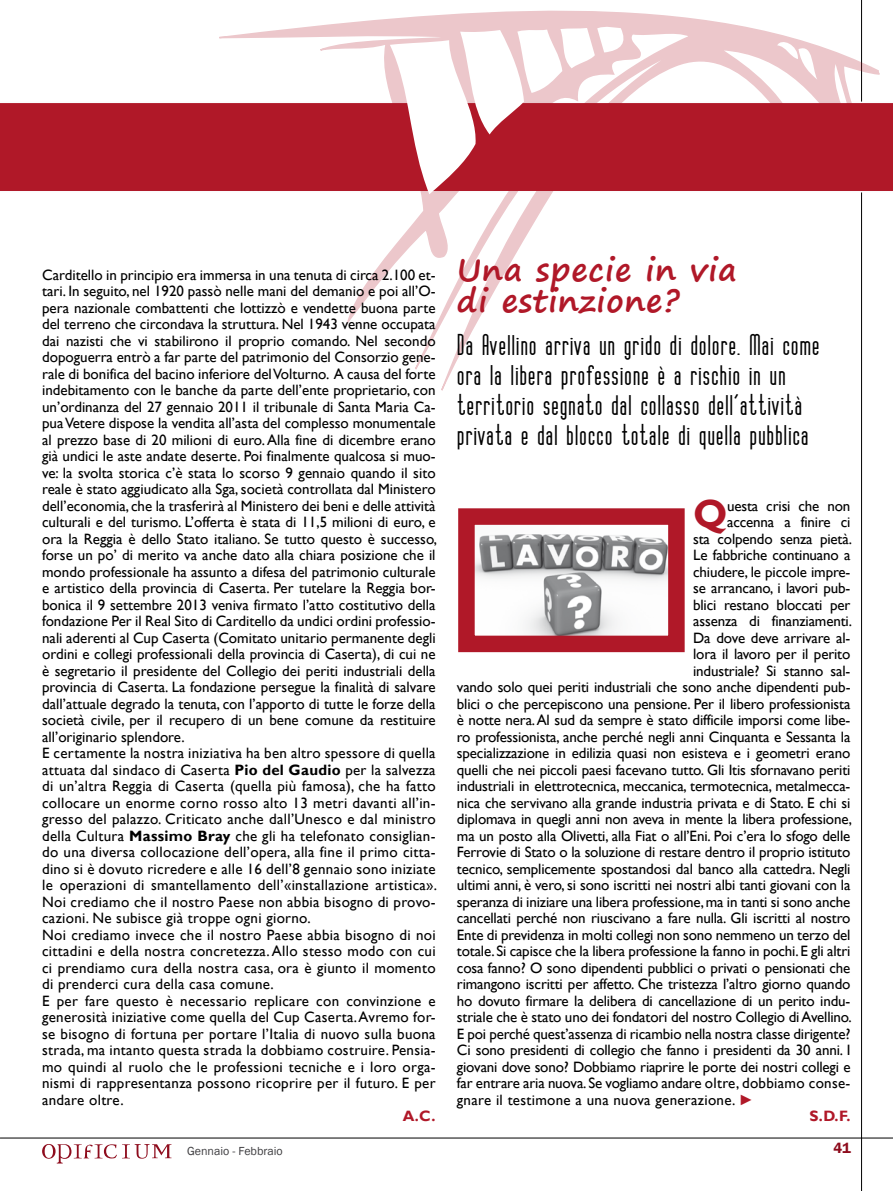
<style>
.page{position:relative;width:893px;height:1191px;background:#fff}
.page>*{position:absolute;margin:0;border:0;box-sizing:border-box;transform-origin:0 0}
.t1{font:700 39.15px "Gill Sans";color:#b01828}
.t2{font:700 31.5px/31.5px "Segoe Print";letter-spacing:.025em;color:#b01828}
.t3{font:700 25.5px/30px "Vertigo FLF";letter-spacing:.025em;color:#000}
.t4{font:15px/16.5px "Gill Sans";color:#000}
.t5{font:15px "Gill Sans";letter-spacing:.02em;color:#000}
.t6{font:700 15px "Gill Sans";color:#b01828}
.t7{font:600 15px "Franklin Gothic";color:#8e0c1d}
.t8{font:12px "Franklin Gothic";color:#3e3d40}
.s1{font-weight:700}
.s2{font-family:"Franklin Gothic";font-weight:800;color:#b01828}
</style>
<div class="page">
<hr style="left:861px;top:0;width:1px;height:1191px;background:#000">
<hr style="left:0;top:1137px;width:893px;height:1px;background:#000">
<svg style="left:42px;top:1144px;width:129px;height:19px"></svg>
<div style="left:0;top:103px;width:893px;height:88px;background:#b01828"></div>
<svg style="left:217px;top:0;width:664px;height:425px"></svg>
<svg style="left:777px;top:37px;width:40px;height:43px"></svg>
<svg style="left:390px;top:25px;width:238px;height:169px"></svg>
<img style="left:475px;top:534px;width:193px;height:101px">
<div style="left:458px;top:508px;width:227px;height:144px;border:16px solid #b01828"></div>
<p class="t4" style="left:42px;top:266px;width:397px">Carditello in principio era immersa in una tenuta di circa 2.100 et&shy;tari. In seguito, nel 1920 passò nelle mani del demanio e poi all’O&shy;pera nazionale combattenti che lottizzò e vendette buona parte del terreno che circondava la struttura. Nel 1943 venne occupata dai nazisti che vi stabilirono il proprio comando. Nel secondo dopoguerra entrò a far parte del patrimonio del Consorzio gene&shy;rale di bonifica del bacino inferiore del Volturno. A causa del forte indebitamento con le banche da parte dell’ente proprietario, con un’ordinanza del 27 gennaio 2011 il tribunale di Santa Maria Ca&shy;pua Vetere dispose la vendita all’asta del complesso monumentale al prezzo base di 20 milioni di euro. Alla fine di dicembre erano già undici le aste andate deserte. Poi finalmente qualcosa si muo&shy;ve: la svolta storica c’è stata lo scorso 9 gennaio quando il sito reale è stato aggiudicato alla Sga, società controllata dal Ministero dell’economia, che la trasferirà al Ministero dei beni e delle attività culturali e del turismo. L’offerta è stata di 11,5 milioni di euro, e ora la Reggia è dello Stato italiano. Se tutto questo è successo, forse un po’ di merito va anche dato alla chiara posizione che il mondo professionale ha assunto a difesa del patrimonio culturale e artistico della provincia di Caserta. Per tutelare la Reggia bor&shy;bonica il 9 settembre 2013 veniva firmato l’atto costitutivo della fondazione Per il Real Sito di Carditello da undici ordini professio&shy;nali aderenti al Cup Caserta (Comitato unitario permanente degli ordini e collegi professionali della provincia di Caserta), di cui ne è segretario il presidente del Collegio dei periti industriali della provincia di Caserta. La fondazione persegue la finalità di salvare dall’attuale degrado la tenuta, con l’apporto di tutte le forze della società civile, per il recupero di un bene comune da restituire all’originario splendore.<br>E certamente la nostra iniziativa ha ben altro spessore di quella attuata dal sindaco di Caserta <span class="s1">Pio del Gaudio</span> per la salvezza di un’altra Reggia di Caserta (quella più famosa), che ha fatto collocare un enorme corno rosso alto 13 metri davanti all’in&shy;gresso del palazzo. Criticato anche dall’Unesco e dal ministro della Cultura <span class="s1">Massimo Bray</span> che gli ha telefonato consiglian&shy;do una diversa collocazione dell’opera, alla fine il primo citta&shy;dino si è dovuto ricredere e alle 16 dell’8 gennaio sono iniziate le operazioni di smantellamento dell’«installazione artistica».<br>Noi crediamo che il nostro Paese non abbia bisogno di provo&shy;cazioni. Ne subisce già troppe ogni giorno.<br>Noi crediamo invece che il nostro Paese abbia bisogno di noi cittadini e della nostra concretezza. Allo stesso modo con cui ci prendiamo cura della nostra casa, ora è giunto il momento di prenderci cura della casa comune.<br>E per fare questo è necessario replicare con convinzione e generosità iniziative come quella del Cup Caserta. Avremo for&shy;se bisogno di fortuna per portare l’Italia di nuovo sulla buona strada, ma intanto questa strada la dobbiamo costruire. Pensia&shy;mo quindi al ruolo che le professioni tecniche e i loro orga&shy;nismi di rappresentanza possono ricoprire per il futuro. E per andare oltre.</p>
<p class="t6" style="left:403px;top:1107px;width:34px">A.C.</p>
<h2 class="t2" style="left:457px;top:253px;width:281px">Una specie in via di estinzione?</h2>
<h3 class="t3" style="left:457px;top:329px;width:364px">Da Avellino arriva un grido di dolore. Mai come ora la libera professione è a rischio in un territorio segnato dal collasso dell’attività privata e dal blocco totale di quella pubblica</h3>
<h1 class="t1" style="left:693px;top:490px;width:36px">Q</h1>
<p class="t4" style="left:727px;top:497px;width:125px">uesta crisi che non</p>
<p class="t4" style="left:727px;top:514px;width:125px">accenna a finire ci</p>
<p class="t4" style="left:693px;top:530px;width:160px">sta colpendo senza pietà.</p>
<p class="t4" style="left:693px;top:547px;width:159px">Le fabbriche continuano a</p>
<p class="t4" style="left:693px;top:563px;width:159px">chiudere, le piccole impre-</p>
<p class="t4" style="left:693px;top:580px;width:159px">se arrancano, i lavori pub-</p>
<p class="t4" style="left:693px;top:596px;width:159px">blici restano bloccati per</p>
<p class="t4" style="left:693px;top:613px;width:160px">assenza di finanziamenti.</p>
<p class="t4" style="left:693px;top:629px;width:159px">Da dove deve arrivare al-</p>
<p class="t4" style="left:693px;top:646px;width:159px">lora il lavoro per il perito</p>
<p class="t4" style="left:693px;top:662px;width:159px">industriale? Si stanno sal-</p>
<p class="t4" style="left:457px;top:679px;width:395px">vando solo quei periti industriali che sono anche dipendenti pub-</p>
<p class="t4" style="left:457px;top:695px;width:395px">blici o che percepiscono una pensione. Per il libero professionista</p>
<p class="t4" style="left:457px;top:712px;width:395px">è notte nera. Al sud da sempre è stato difficile imporsi come libe-</p>
<p class="t4" style="left:457px;top:728px;width:395px">ro professionista, anche perché negli anni Cinquanta e Sessanta la</p>
<p class="t4" style="left:457px;top:745px;width:395px">specializzazione in edilizia quasi non esisteva e i geometri erano</p>
<p class="t4" style="left:457px;top:761px;width:395px">quelli che nei piccoli paesi facevano tutto. Gli Itis sfornavano periti</p>
<p class="t4" style="left:457px;top:778px;width:395px">industriali in elettrotecnica, meccanica, termotecnica, metalmecca-</p>
<p class="t4" style="left:457px;top:794px;width:395px">nica che servivano alla grande industria privata e di Stato. E chi si</p>
<p class="t4" style="left:457px;top:811px;width:397px">diplomava in quegli anni non aveva in mente la libera professione,</p>
<p class="t4" style="left:457px;top:827px;width:395px">ma un posto alla Olivetti, alla Fiat o all’Eni. Poi c’era lo sfogo delle</p>
<p class="t4" style="left:457px;top:844px;width:395px">Ferrovie di Stato o la soluzione di restare dentro il proprio istituto</p>
<p class="t4" style="left:457px;top:860px;width:395px">tecnico, semplicemente spostandosi dal banco alla cattedra. Negli</p>
<p class="t4" style="left:457px;top:877px;width:395px">ultimi anni, è vero, si sono iscritti nei nostri albi tanti giovani con la</p>
<p class="t4" style="left:457px;top:893px;width:395px">speranza di iniziare una libera professione, ma in tanti si sono anche</p>
<p class="t4" style="left:457px;top:910px;width:395px">cancellati perché non riuscivano a fare nulla. Gli iscritti al nostro</p>
<p class="t4" style="left:457px;top:926px;width:395px">Ente di previdenza in molti collegi non sono nemmeno un terzo del</p>
<p class="t4" style="left:457px;top:943px;width:395px">totale. Si capisce che la libera professione la fanno in pochi. E gli altri</p>
<p class="t4" style="left:457px;top:959px;width:395px">cosa fanno? O sono dipendenti pubblici o privati o pensionati che</p>
<p class="t4" style="left:457px;top:976px;width:395px">rimangono iscritti per affetto. Che tristezza l’altro giorno quando</p>
<p class="t4" style="left:457px;top:992px;width:395px">ho dovuto firmare la delibera di cancellazione di un perito indu-</p>
<p class="t4" style="left:457px;top:1009px;width:396px">striale che è stato uno dei fondatori del nostro Collegio di Avellino.</p>
<p class="t4" style="left:457px;top:1025px;width:395px">E poi perché quest’assenza di ricambio nella nostra classe dirigente?</p>
<p class="t4" style="left:457px;top:1042px;width:395px">Ci sono presidenti di collegio che fanno i presidenti da 30 anni. I</p>
<p class="t4" style="left:457px;top:1058px;width:395px">giovani dove sono? Dobbiamo riaprire le porte dei nostri collegi e</p>
<p class="t5" style="left:457px;top:1074px;width:395px">far entrare aria nuova. Se vogliamo andare oltre, dobbiamo conse-</p>
<p class="t5" style="left:457px;top:1091px;width:298px">gnare il testimone a una nuova generazione. <span class="s2">►</span></p>
<p class="t6" style="left:809px;top:1107px;width:42px">S.D.F.</p>
<p class="t8" style="left:187px;top:1143px;width:97px">Gennaio - Febbraio</p>
<p class="t7" style="left:833px;top:1138px;width:19px">41</p>
</div>
